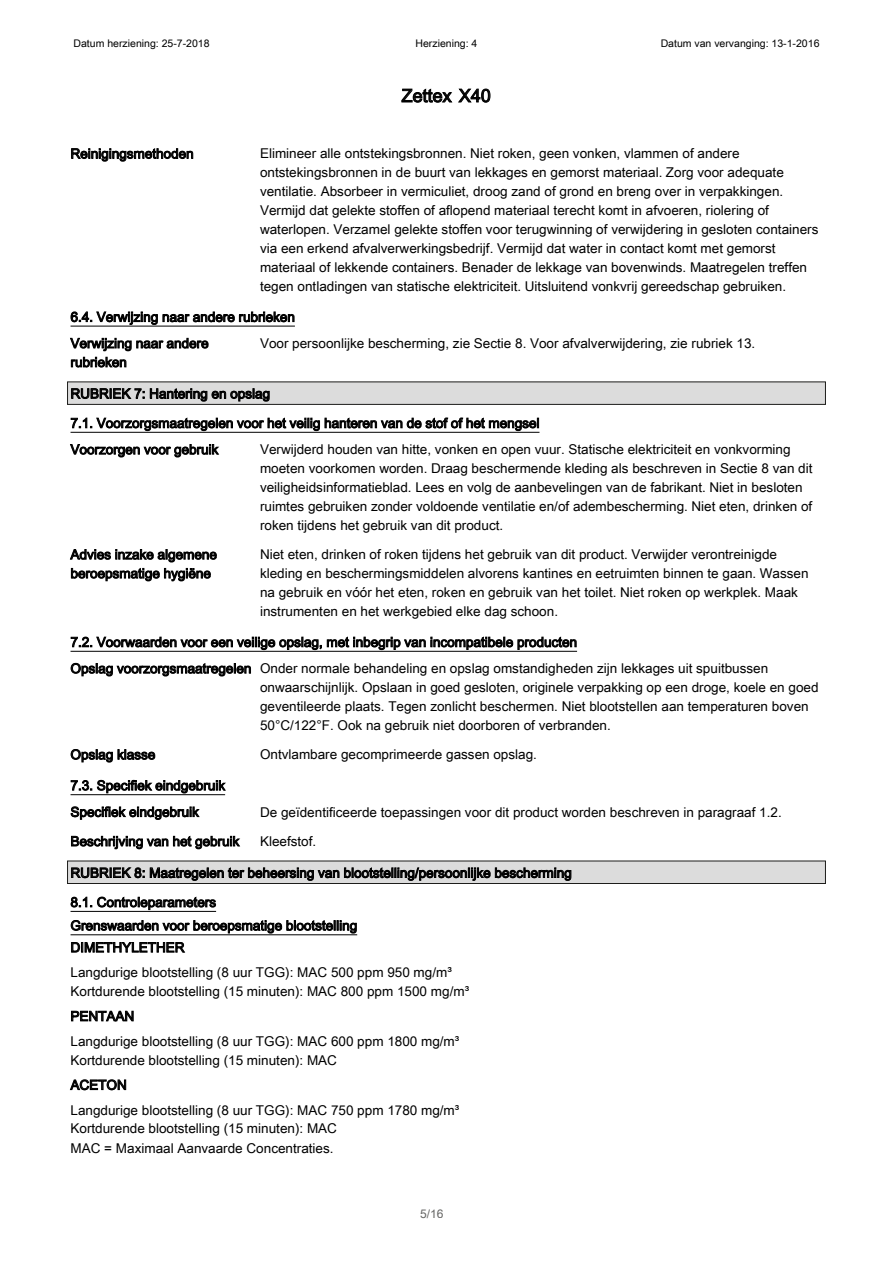
<style>
.page{position:relative;width:893px;height:1263px;background:#fff}
.page>*{position:absolute;margin:0;border:0;box-sizing:border-box;transform-origin:0 0}
.t1{font:18px "Arial Unicode MS";color:#000}
.t2{font:13.5px/18.9px "Arial Unicode MS";color:#000}
.t3{font:12px "Arial Unicode MS";color:#656564}
.t4{font:10.5px "Arial Unicode MS";color:#000}
</style>
<div class="page">
<svg style="left:71px;top:148px;width:122px;height:14px"></svg>
<hr style="left:70px;top:326px;width:225px;height:1px;background:#000">
<svg style="left:71px;top:311px;width:223px;height:14px"></svg>
<svg style="left:70px;top:338px;width:139px;height:13px"></svg>
<svg style="left:71px;top:357px;width:55px;height:11px"></svg>
<div style="left:67px;top:382px;width:758px;height:23px;background:#dcdcdc;border:1px solid #1d1d1b"></div>
<svg style="left:71px;top:388px;width:73px;height:11px"></svg>
<svg style="left:150px;top:388px;width:120px;height:14px"></svg>
<hr style="left:70px;top:432px;width:469px;height:1px;background:#000">
<svg style="left:71px;top:418px;width:468px;height:13px"></svg>
<svg style="left:70px;top:444px;width:149px;height:13px"></svg>
<svg style="left:70px;top:549px;width:147px;height:13px"></svg>
<svg style="left:71px;top:568px;width:140px;height:13px"></svg>
<hr style="left:70px;top:651px;width:507px;height:1px;background:#000">
<svg style="left:71px;top:637px;width:505px;height:13px"></svg>
<svg style="left:71px;top:663px;width:180px;height:13px"></svg>
<svg style="left:71px;top:749px;width:84px;height:14px"></svg>
<hr style="left:70px;top:794px;width:155px;height:1px;background:#000">
<svg style="left:71px;top:780px;width:155px;height:13px"></svg>
<svg style="left:71px;top:806px;width:129px;height:14px"></svg>
<svg style="left:71px;top:836px;width:169px;height:13px"></svg>
<div style="left:67px;top:861px;width:758px;height:23px;background:#dcdcdc;border:1px solid #1d1d1b"></div>
<svg style="left:71px;top:867px;width:73px;height:11px"></svg>
<svg style="left:150px;top:867px;width:421px;height:14px"></svg>
<hr style="left:70px;top:911px;width:146px;height:1px;background:#000">
<svg style="left:71px;top:897px;width:145px;height:13px"></svg>
<hr style="left:70px;top:934px;width:287px;height:1px;background:#000">
<svg style="left:71px;top:920px;width:286px;height:14px"></svg>
<svg style="left:71px;top:942px;width:114px;height:11px"></svg>
<svg style="left:71px;top:1010px;width:63px;height:11px"></svg>
<svg style="left:70px;top:1079px;width:56px;height:11px"></svg>
<svg style="left:401px;top:88px;width:89px;height:15px"></svg>
<p class="t4" style="left:74px;top:35px;width:137px">Datum herziening: 25-7-2018</p>
<p class="t4" style="left:415px;top:35px;width:63px">Herziening: 4</p>
<p class="t4" style="left:660px;top:35px;width:160px">Datum van vervanging: 13-1-2016</p>
<h1 class="t1" style="left:401px;top:83px;width:91px">Zettex X40</h1>
<p class="t2" style="left:70px;top:144px;width:125px">Reinigingsmethoden</p>
<p class="t2" style="left:260px;top:144px;width:560px">Elimineer alle ontstekingsbronnen. Niet roken, geen vonken, vlammen of andere ontstekingsbronnen in de buurt van lekkages en gemorst materiaal. Zorg voor adequate ventilatie. Absorbeer in vermiculiet, droog zand of grond en breng over in verpakkingen.<br>Vermijd dat gelekte stoffen of aflopend materiaal terecht komt in afvoeren, riolering of waterlopen. Verzamel gelekte stoffen voor terugwinning of verwijdering in gesloten containers via een erkend afvalverwerkingsbedrijf. Vermijd dat water in contact komt met gemorst materiaal of lekkende containers. Benader de lekkage van bovenwinds. Maatregelen treffen tegen ontladingen van statische elektriciteit. Uitsluitend vonkvrij gereedschap gebruiken.</p>
<p class="t2" style="left:70px;top:303px;width:226px;line-height:26.4px">6.4. Verwijzing naar andere rubrieken<br>Verwijzing naar andere</p>
<p class="t2" style="left:70px;top:352px;width:58px">rubrieken</p>
<p class="t2" style="left:260px;top:334px;width:497px">Voor persoonlijke bescherming, zie Sectie 8. Voor afvalverwijdering, zie rubriek 13.</p>
<p class="t2" style="left:70px;top:379px;width:470px;line-height:29.4px">RUBRIEK 7: Hantering en opslag<br>7.1. Voorzorgsmaatregelen voor het veilig hanteren van de stof of het mengsel</p>
<p class="t2" style="left:70px;top:440px;width:149px">Voorzorgen voor gebruik</p>
<p class="t2" style="left:260px;top:440px;width:554px">Verwijderd houden van hitte, vonken en open vuur. Statische elektriciteit en vonkvorming moeten voorkomen worden. Draag beschermende kleding als beschreven in Sectie 8 van dit veiligheidsinformatieblad. Lees en volg de aanbevelingen van de fabrikant. Niet in besloten ruimtes gebruiken zonder voldoende ventilatie en/of adembescherming. Niet eten, drinken of roken tijdens het gebruik van dit product.</p>
<p class="t2" style="left:70px;top:545px;width:148px">Advies inzake algemene beroepsmatige hygiëne</p>
<p class="t2" style="left:260px;top:545px;width:550px">Niet eten, drinken of roken tijdens het gebruik van dit product. Verwijder verontreinigde kleding en beschermingsmiddelen alvorens kantines en eetruimten binnen te gaan. Wassen na gebruik en vóór het eten, roken en gebruik van het toilet. Niet roken op werkplek. Maak instrumenten en het werkgebied elke dag schoon.</p>
<p class="t2" style="left:70px;top:629px;width:699px;line-height:26.4px">7.2. Voorwaarden voor een veilige opslag, met inbegrip van incompatibele producten<br>Opslag voorzorgsmaatregelen Onder normale behandeling en opslag omstandigheden zijn lekkages uit spuitbussen</p>
<p class="t2" style="left:260px;top:678px;width:560px">onwaarschijnlijk. Opslaan in goed gesloten, originele verpakking op een droge, koele en goed geventileerde plaats. Tegen zonlicht beschermen. Niet blootstellen aan temperaturen boven<br>50°C/122°F. Ook na gebruik niet doorboren of verbranden.</p>
<p class="t2" style="left:70px;top:745px;width:86px">Opslag klasse</p>
<p class="t2" style="left:260px;top:745px;width:278px">Ontvlambare gecomprimeerde gassen opslag.</p>
<p class="t2" style="left:70px;top:772px;width:156px;line-height:26.4px">7.3. Specifiek eindgebruik<br>Specifiek eindgebruik</p>
<p class="t2" style="left:260px;top:802px;width:523px">De geïdentificeerde toepassingen voor dit product worden beschreven in paragraaf 1.2.</p>
<p class="t2" style="left:70px;top:832px;width:170px">Beschrijving van het gebruik</p>
<p class="t2" style="left:260px;top:832px;width:58px">Kleefstof.</p>
<p class="t2" style="left:70px;top:858px;width:502px;line-height:29.4px">RUBRIEK 8: Maatregelen ter beheersing van blootstelling/persoonlijke bescherming<br>8.1. Controleparameters</p>
<p class="t2" style="left:70px;top:914px;width:288px;line-height:21.9px">Grenswaarden voor beroepsmatige blootstelling<br>DIMETHYLETHER</p>
<p class="t2" style="left:70px;top:963px;width:400px">Langdurige blootstelling (8 uur TGG): MAC 500 ppm 950 mg/m³<br>Kortdurende blootstelling (15 minuten): MAC 800 ppm 1500 mg/m³</p>
<p class="t2" style="left:70px;top:1003px;width:390px;line-height:24.9px">PENTAAN<br>Langdurige blootstelling (8 uur TGG): MAC 600 ppm 1800 mg/m³</p>
<p class="t2" style="left:70px;top:1047px;width:390px;line-height:24.9px">Kortdurende blootstelling (15 minuten): MAC<br>ACETON<br>Langdurige blootstelling (8 uur TGG): MAC 750 ppm 1780 mg/m³</p>
<p class="t2" style="left:70px;top:1119px;width:268px;line-height:19.5px">Kortdurende blootstelling (15 minuten): MAC<br>MAC = Maximaal Aanvaarde Concentraties.</p>
<p class="t3" style="left:420px;top:1205px;width:25px">5/16</p>
</div>
